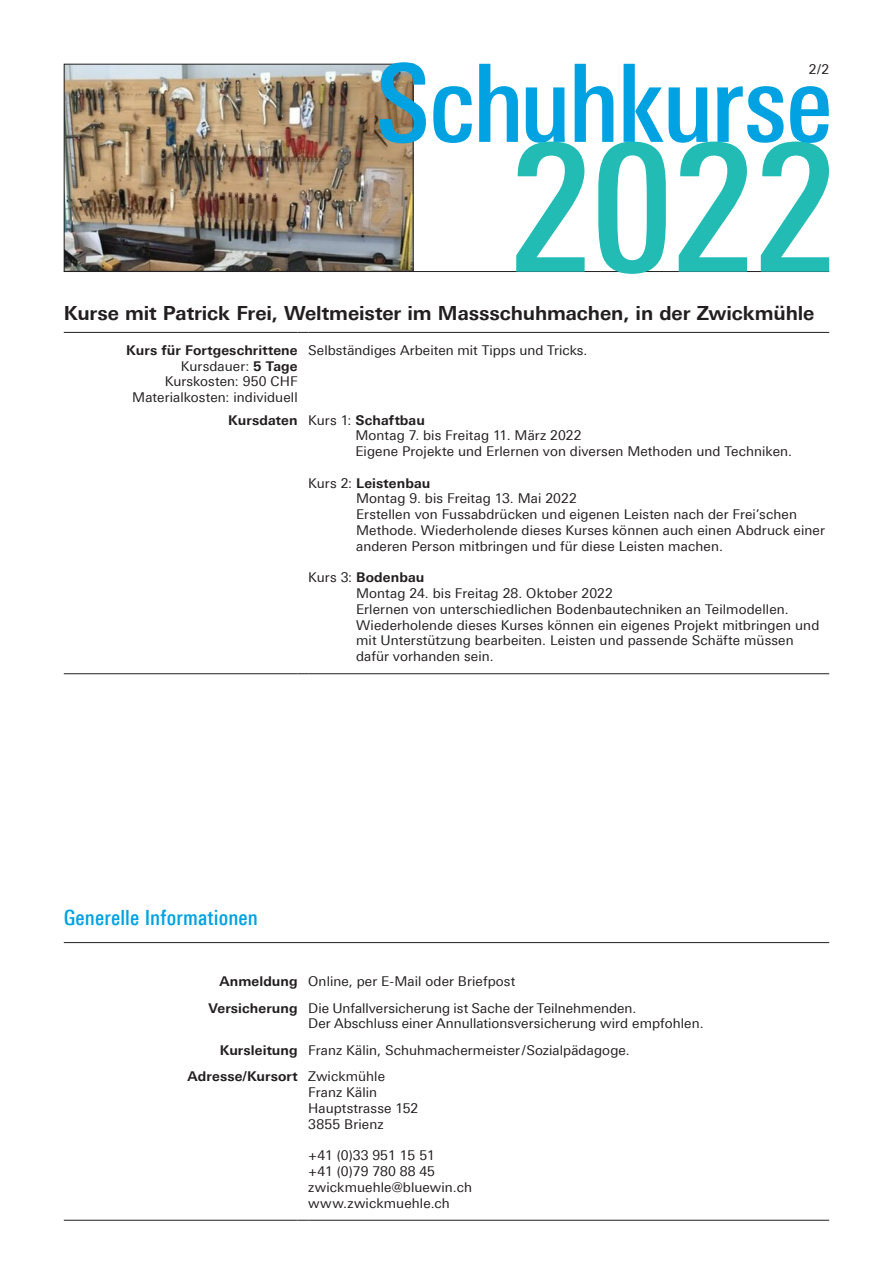
<style>
.page{position:relative;width:893px;height:1263px;background:#fff}
.page>*{position:absolute;margin:0;border:0;box-sizing:border-box;transform-origin:0 0}
.t1{font:500 21px "Linotype Univers 520 Cn";letter-spacing:.005em;color:#00a2e1}
.t2{font:700 19.5px "Linotype Univers 630";letter-spacing:-.005em;color:#231f20}
.t3{font:13.5px/15.8px "Linotype Univers 430";letter-spacing:.01em;color:#231f20}
.t4{font:700 13.5px "Linotype Univers 630";letter-spacing:.01em;color:#231f20}
.s1{font-family:"Linotype Univers 630";font-weight:700}
.s2{font-family:"Linotype Univers 430";font-weight:400}
</style>
<div class="page">
<img style="left:66px;top:66px;width:314px;height:204px">
<hr style="left:64px;top:1220px;width:234px;height:1px;background:#231f20">
<hr style="left:308px;top:1220px;width:521px;height:1px;background:#231f20">
<hr style="left:64px;top:942px;width:765px;height:1px;background:#231f20">
<hr style="left:64px;top:271px;width:234px;height:1px;background:#231f20">
<hr style="left:308px;top:271px;width:521px;height:1px;background:#231f20">
<hr style="left:64px;top:332px;width:234px;height:1px;background:#231f20">
<hr style="left:308px;top:332px;width:521px;height:1px;background:#231f20">
<hr style="left:64px;top:673px;width:234px;height:1px;background:#231f20">
<hr style="left:308px;top:673px;width:521px;height:1px;background:#231f20">
<svg style="left:380px;top:62px;width:449px;height:212px"></svg>
<p class="t3" style="left:809px;top:61px;width:22px">2/2</p>
<h2 class="t2" style="left:64px;top:301px;width:752px">Kurse mit Patrick Frei, Weltmeister im Massschuhmachen, in der Zwickmühle</h2>
<p class="t4" style="left:126px;top:342px;width:173px">Kurs für Fortgeschrittene</p>
<p class="t3" style="left:132px;top:358px;width:167px;text-align:right">Kursdauer: <span class="s1">5 Tage<br></span>Kurskosten: 950 CHF<br>Materialkosten: individuell</p>
<p class="t3" style="left:308px;top:342px;width:281px">Selbständiges Arbeiten mit Tipps und Tricks.</p>
<p class="t4" style="left:228px;top:412px;width:198px">Kursdaten <span class="s2">Kurs 1:</span> Schaftbau</p>
<p class="t3" style="left:355px;top:428px;width:438px">Montag 7. bis Freitag 11. März 2022<br>Eigene Projekte und Erlernen von diversen Methoden und Techniken.</p>
<p class="t4" style="left:308px;top:475px;width:124px"><span class="s2">Kurs 2:</span> Leistenbau</p>
<p class="t3" style="left:356px;top:491px;width:470px">Montag 9. bis Freitag 13. Mai 2022<br>Erstellen von Fussabdrücken und eigenen Leisten nach der Frei’schen Methode. Wiederholende dieses Kurses können auch einen Abdruck einer anderen Person mitbringen und für diese Leisten machen.</p>
<p class="t4" style="left:308px;top:569px;width:117px"><span class="s2">Kurs 3:</span> Bodenbau</p>
<p class="t3" style="left:356px;top:585px;width:465px">Montag 24. bis Freitag 28. Oktober 2022<br>Erlernen von unterschiedlichen Bodenbautechniken an Teilmodellen.<br>Wiederholende dieses Kurses können ein eigenes Projekt mitbringen und mit Unterstützung bearbeiten. Leisten und passende Schäfte müssen dafür vorhanden sein.</p>
<h1 class="t1" style="left:64px;top:905px;width:196px">Generelle Informationen</h1>
<p class="t3" style="left:208px;top:968px;width:430px;line-height:26.7px;text-indent:11px"><span class="s1">Anmeldung</span> Online, per E-Mail oder Briefpost<br><span class="s1">Versicherung</span> Die Unfallversicherung ist Sache der Teilnehmenden.</p>
<p class="t3" style="left:220px;top:1010px;width:485px;line-height:26.7px;text-indent:89px">Der Abschluss einer Annullationsversicherung wird empfohlen.<br><span class="s1">Kursleitung</span> Franz Kälin, Schuhmachermeister/Sozialpädagoge.</p>
<p class="t4" style="left:188px;top:1068px;width:199px">Adresse/Kursort <span class="s2">Zwickmühle</span></p>
<p class="t3" style="left:308px;top:1084px;width:112px">Franz Kälin<br>Hauptstrasse 152<br>3855 Brienz</p>
<p class="t3" style="left:308px;top:1147px;width:165px">+41 (0)33 951 15 51<br>+41 (0)79 780 88 45 zwickmuehle@bluewin.ch www.zwickmuehle.ch</p>
</div>
